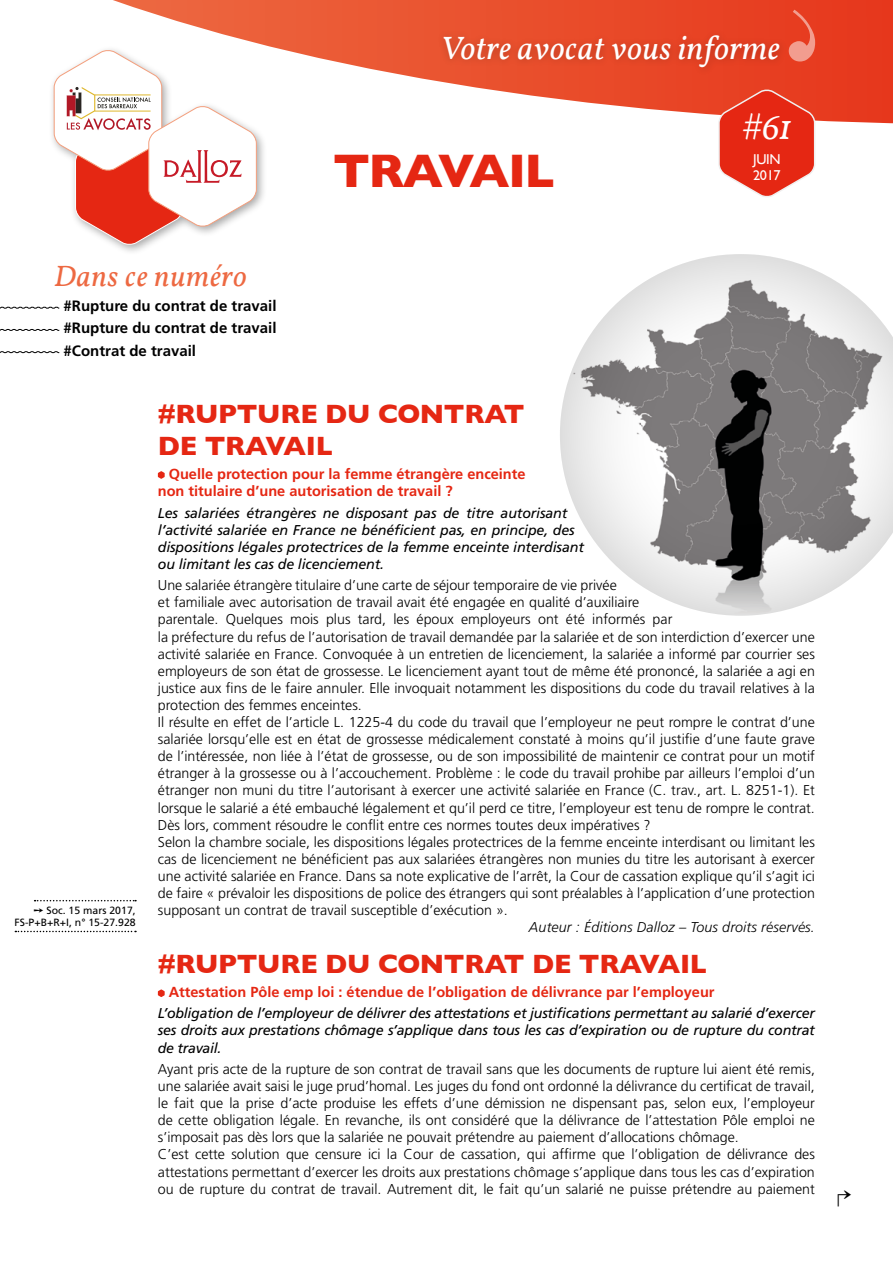
<style>
.page{position:relative;width:893px;height:1263px;background:#fff}
.page>*{position:absolute;margin:0;border:0;box-sizing:border-box;transform-origin:0 0}
.t1{font:700 48px "Gill Sans";letter-spacing:-.03em;color:#e52713}
.t2{font:italic 36px "Vollkorn";color:#fff}
.t3{font:italic 33px "Vollkorn";letter-spacing:.01em;color:#fff}
.t4{font:italic 30px "Vollkorn";letter-spacing:.02em;color:#ed6942}
.t5{font:28.8px "MS Mincho";color:#000}
.t6{font:700 27px/32.4px "Gill Sans";letter-spacing:-.01em;color:#e52713}
.t7{font:700 15px/22.2px "Frutiger";color:#000;text-align:justify}
.t8{font:700 14.55px/17.4px "Frutiger";color:#e52713}
.t9{font:300 14.25px/17.1px "Frutiger";color:#000}
.t10{font:italic 14.25px/17.1px "Frutiger";letter-spacing:-.01em;color:#000}
.t11{font:italic 300 14.25px "Frutiger";letter-spacing:.01em;color:#000}
.t12{font:14.25px/16.2px "Gill Sans";letter-spacing:-.02em;color:#fff}
.t13{font:10.5px/12.3px "Frutiger";color:#000;text-align:right}
</style>
<div class="page">
<svg style="left:0;top:351px;width:59px;height:2px"></svg>
<svg style="left:0;top:329px;width:59px;height:2px"></svg>
<svg style="left:0;top:306px;width:59px;height:3px"></svg>
<svg style="left:113px;top:0;width:780px;height:124px"></svg>
<div style="left:436px;top:28px;width:351px;height:48px;background:#000;opacity:.2"></div>
<div style="left:49px;top:45px;width:219px;height:211px;background:#000;opacity:.35"></div>
<svg style="left:54px;top:50px;width:203px;height:195px"></svg>
<svg style="left:717px;top:88px;width:99px;height:109px;background:#e84d3b"></svg>
<svg style="left:158px;top:471px;width:7px;height:8px"></svg>
<svg style="left:158px;top:989px;width:7px;height:8px"></svg>
<div style="left:546px;top:243px;width:347px;height:373px;background:#000;opacity:.25"></div>
<svg style="left:35px;top:900px;width:101px;height:1px"></svg>
<svg style="left:15px;top:931px;width:121px;height:1px"></svg>
<svg style="left:789px;top:10px;width:26px;height:52px"></svg>
<h3 class="t3" style="left:440px;top:28px;width:341px">Votre avocat vous informe</h3>
<h1 class="t1" style="left:333px;top:133px;width:223px">TRAVAIL</h1>
<h2 class="t2" style="left:742px;top:105px;width:50px">#61</h2>
<p class="t12" style="left:753px;top:151px;width:29px">JUIN<br>2017</p>
<h3 class="t4" style="left:54px;top:258px;width:194px">Dans ce numéro</h3>
<p class="t7" style="left:64px;top:295px;width:215px">#Rupture du contrat de travail #Rupture du contrat de travail #Contrat de travail</p>
<p class="t13" style="left:15px;top:904px;width:123px">➙ Soc. 15 mars 2017,<br>FS-P+B+R+I, n° 15-27.928</p>
<h3 class="t6" style="left:158px;top:397px;width:368px">#RUPTURE DU CONTRAT<br>DE TRAVAIL</h3>
<p class="t8" style="left:158px;top:465px;width:369px;text-indent:11px">Quelle protection pour la femme étrangère enceinte non titulaire d’une autorisation de travail ?</p>
<p class="t10" style="left:158px;top:504px;width:428px">Les salariées étrangères ne disposant pas de titre autorisant l’activité salariée en France ne bénéficient pas, en principe, des dispositions légales protectrices de la femme enceinte interdisant ou limitant les cas de licenciement.</p>
<p class="t9" style="left:158px;top:577px;width:659px">Une salariée étrangère titulaire d’une carte de séjour temporaire de vie privée<br>et familiale avec autorisation de travail avait été engagée en qualité d’auxiliaire<br>parentale. Quelques mois plus tard, les époux employeurs ont été informés par<br>la préfecture du refus de l’autorisation de travail demandée par la salariée et de son interdiction d’exercer une activité salariée en France. Convoquée à un entretien de licenciement, la salariée a informé par courrier ses employeurs de son état de grossesse. Le licenciement ayant tout de même été prononcé, la salariée a agi en justice aux fins de le faire annuler. Elle invoquait notamment les dispositions du code du travail relatives à la protection des femmes enceintes.<br>Il résulte en effet de l’article L. 1225-4 du code du travail que l’employeur ne peut rompre le contrat d’une salariée lorsqu’elle est en état de grossesse médicalement constaté à moins qu’il justifie d’une faute grave de l’intéressée, non liée à l’état de grossesse, ou de son impossibilité de maintenir ce contrat pour un motif étranger à la grossesse ou à l’accouchement. Problème : le code du travail prohibe par ailleurs l’emploi d’un étranger non muni du titre l’autorisant à exercer une activité salariée en France (C. trav., art. L. 8251-1). Et lorsque le salarié a été embauché légalement et qu’il perd ce titre, l’employeur est tenu de rompre le contrat.<br>Dès lors, comment résoudre le conflit entre ces normes toutes deux impératives ?<br>Selon la chambre sociale, les dispositions légales protectrices de la femme enceinte interdisant ou limitant les cas de licenciement ne bénéficient pas aux salariées étrangères non munies du titre les autorisant à exercer une activité salariée en France. Dans sa note explicative de l’arrêt, la Cour de cassation explique qu’il s’agit ici de faire « prévaloir les dispositions de police des étrangers qui sont préalables à l’application d’une protection supposant un contrat de travail susceptible d’exécution ».</p>
<p class="t11" style="left:529px;top:919px;width:287px">Auteur : Éditions Dalloz – Tous droits réservés.</p>
<h3 class="t6" style="left:158px;top:947px;width:551px">#RUPTURE DU CONTRAT DE TRAVAIL</h3>
<p class="t8" style="left:169px;top:983px;width:547px">Attestation Pôle emp loi : étendue de l’obligation de délivrance par l’employeur</p>
<p class="t10" style="left:158px;top:1005px;width:658px;text-align:justify">L’obligation de l’employeur de délivrer des attestations et justifications permettant au salarié d’exercer ses droits aux prestations chômage s’applique dans tous les cas d’expiration ou de rupture du contrat de travail.</p>
<p class="t9" style="left:158px;top:1061px;width:659px">Ayant pris acte de la rupture de son contrat de travail sans que les documents de rupture lui aient été remis, une salariée avait saisi le juge prud’homal. Les juges du fond ont ordonné la délivrance du certificat de travail, le fait que la prise d’acte produise les effets d’une démission ne dispensant pas, selon eux, l’employeur de cette obligation légale. En revanche, ils ont considéré que la délivrance de l’attestation Pôle emploi ne s’imposait pas dès lors que la salariée ne pouvait prétendre au paiement d’allocations chômage.<br>C’est cette solution que censure ici la Cour de cassation, qui affirme que l’obligation de délivrance des attestations permettant d’exercer les droits aux prestations chômage s’applique dans tous les cas d’expiration ou de rupture du contrat de travail. Autrement dit, le fait qu’un salarié ne puisse prétendre au paiement</p>
<h3 class="t5" style="left:851px;top:1214px;width:16px;rotate:-180deg">↵</h3>
</div>
